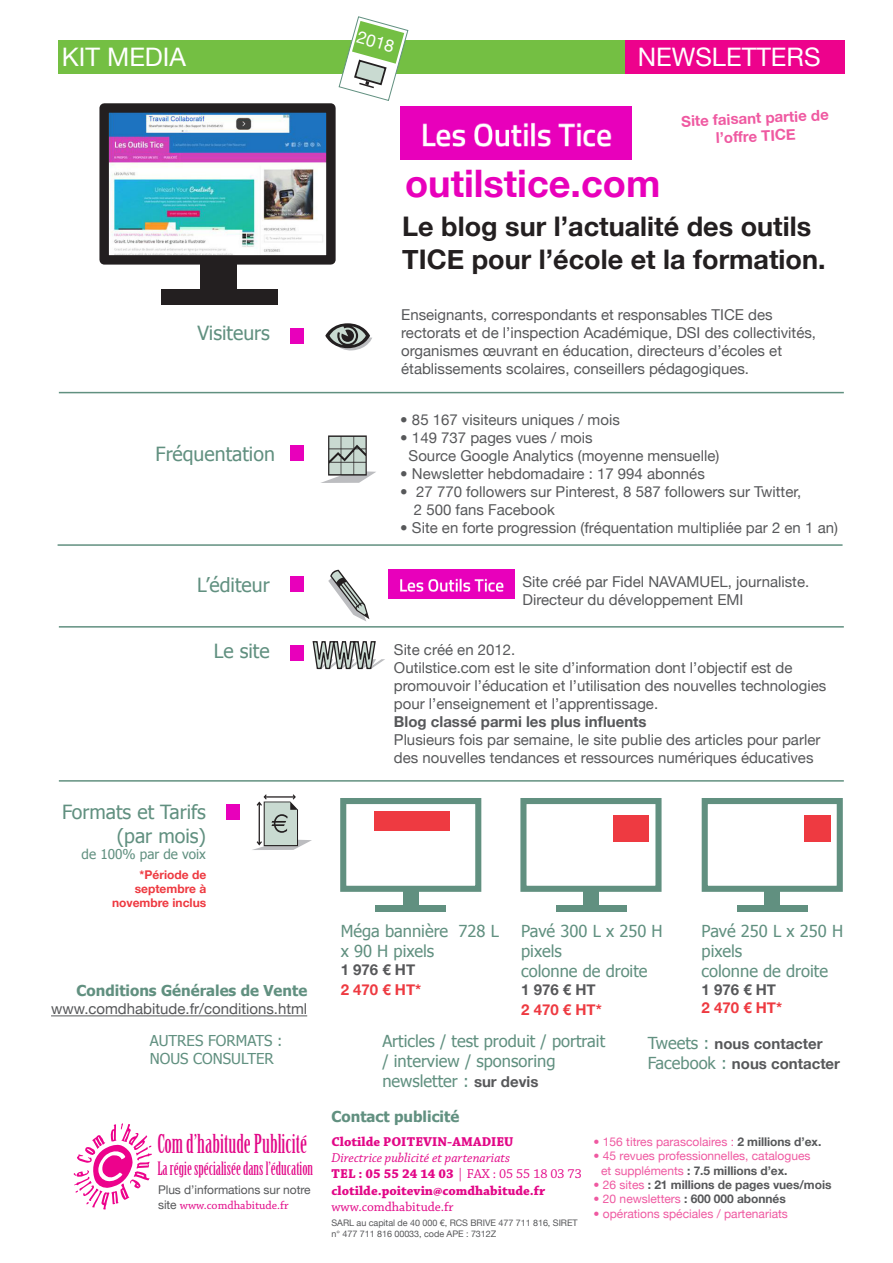
<style>
.page{position:relative;width:893px;height:1263px;background:#fff}
.page>*{position:absolute;margin:0;border:0;box-sizing:border-box;transform-origin:0 0}
.t1{font:700 37.95px "Helvetica Neue";color:#e800bb}
.t2{font:700 27px/32.4px "Helvetica Neue";color:#231f20}
.t3{font:25.5px "Birch Std";color:#e20787}
.t4{font:25.5px "Helvetica Neue";color:#fff}
.t5{font:19.5px/23.4px "Tahoma";color:#619080;text-align:right}
.t6{font:18px "Birch Std";color:#e20787}
.t7{font:17.25px "Helvetica Neue";color:#fff}
.t8{font:16.5px/19.8px "Tahoma";color:#619080}
.t9{font:15px/18px "Helvetica Neue";color:#57585a}
.t10{font:700 15px "Helvetica Neue";color:#57585a}
.t11{font:700 15px "Tahoma";color:#619080}
.t12{font:700 15px/19.8px "Helvetica Neue";color:#ee3a41}
.t13{font:700 15px/18px "Helvetica Neue";color:#ef59a1;text-align:center}
.t14{font:15px/18px "Tahoma";color:#619080}
.t15{font:700 13.5px/16.2px "Chaparral Pro";color:#e20787}
.t16{font:italic 13.5px/16.2px "Chaparral Pro";color:#e20787}
.t17{font:13.5px "Chaparral Pro";color:#e20787}
.t18{font:13.5px "Tahoma";color:#619080}
.t19{font:12px/14.4px "Helvetica Neue";color:#ef59a1}
.t20{font:12px/14.4px "Helvetica Neue";letter-spacing:-.005em;color:#57585a}
.t21{font:700 12px "Helvetica Neue";letter-spacing:-.005em;color:#57585a}
.t22{font:700 12px/14.4px "Helvetica Neue";color:#ee3a41;text-align:right}
.t23{font:9px/10.8px "Helvetica Neue";letter-spacing:-.005em;color:#57585a}
.s1{font-family:"Chaparral Pro";color:#e20787}
.s2{color:#57585a}
.s3{font-family:"Helvetica Neue";font-weight:700;font-size:15px;color:#57585a}
.s4{font-family:"Tahoma";font-weight:400;font-size:16.5px;color:#619080}
.s5{font-weight:700;font-style:normal}
.s6{font-weight:400}
.s7{font-weight:700;color:#57585a}
.s8{font-weight:400;color:#ef59a1}
</style>
<div class="page">
<div style="left:290px;top:576px;width:13px;height:16px;background:#e800bb"></div>
<div style="left:290px;top:446px;width:13px;height:15px;background:#e800bb"></div>
<hr style="left:59px;top:392px;width:785px;height:1px;background:#619080">
<hr style="left:58px;top:544px;width:784px;height:2px;background:#619080">
<hr style="left:59px;top:626px;width:785px;height:2px;background:#619080">
<svg style="left:328px;top:570px;width:41px;height:51px"></svg>
<svg style="left:325px;top:323px;width:47px;height:28px"></svg>
<div style="left:290px;top:328px;width:13px;height:16px;background:#e800bb"></div>
<div style="left:290px;top:645px;width:13px;height:15px;background:#e800bb"></div>
<svg style="left:321px;top:435px;width:55px;height:48px"></svg>
<svg style="left:312px;top:641px;width:73px;height:29px"></svg>
<img style="left:388px;top:569px;width:127px;height:30px">
<img style="left:401px;top:106px;width:231px;height:53px">
<div style="left:227px;top:804px;width:13px;height:16px;background:#e800bb"></div>
<svg style="left:252px;top:794px;width:60px;height:56px"></svg>
<hr style="left:59px;top:780px;width:785px;height:2px;background:#619080">
<img style="left:109px;top:113px;width:217px;height:142px">
<div style="left:99px;top:103px;width:237px;height:162px;border:9px solid #231f20"></div>
<div style="left:200px;top:259px;width:36px;height:36px;background:#231f20"></div>
<div style="left:161px;top:289px;width:116px;height:15px;background:#231f20"></div>
<hr style="left:51px;top:1015px;width:256px;height:1px;background:#57585a">
<div style="left:58px;top:40px;width:784px;height:34px;background:#74bf43"></div>
<div style="left:625px;top:40px;width:220px;height:34px;background:#ed028c"></div>
<div style="left:804px;top:815px;width:26px;height:27px;background:#ee3a41"></div>
<div style="left:702px;top:798px;width:141px;height:94px;border:6px solid #619080"></div>
<div style="left:764px;top:889px;width:16px;height:16px;background:#619080"></div>
<div style="left:737px;top:905px;width:71px;height:7px;background:#619080"></div>
<div style="left:613px;top:815px;width:36px;height:27px;background:#ee3a41"></div>
<div style="left:520px;top:798px;width:141px;height:94px;border:6px solid #619080"></div>
<div style="left:583px;top:889px;width:16px;height:16px;background:#619080"></div>
<div style="left:556px;top:905px;width:70px;height:7px;background:#619080"></div>
<div style="left:373px;top:811px;width:76px;height:19px;background:#ee3a41"></div>
<div style="left:340px;top:798px;width:141px;height:94px;border:6px solid #619080"></div>
<div style="left:403px;top:889px;width:16px;height:16px;background:#619080"></div>
<div style="left:375px;top:905px;width:71px;height:7px;background:#619080"></div>
<svg style="left:338px;top:16px;width:71px;height:85px"></svg>
<svg style="left:73px;top:1123px;width:79px;height:87px"></svg>
<p class="t7" style="left:360px;top:26px;width:40px;rotate:16deg">2018</p>
<p class="t4" style="left:62px;top:42px;width:126px">KIT MEDIA</p>
<p class="t4" style="left:638px;top:42px;width:184px">NEWSLETTERS</p>
<p class="t13" style="left:681px;top:112px;width:149px;rotate:-3deg">Site faisant partie de l’offre TICE</p>
<p class="t5" style="left:197px;top:320px;width:74px">Visiteurs</p>
<p class="t5" style="left:156px;top:441px;width:121px">Fréquentation</p>
<p class="t5" style="left:197px;top:573px;width:74px">L’éditeur</p>
<p class="t5" style="left:214px;top:638px;width:58px">Le site</p>
<p class="t5" style="left:62px;top:800px;width:145px">Formats et Tarifs (par mois)</p>
<p class="t18" style="left:82px;top:845px;width:126px">de 100% par de voix</p>
<p class="t22" style="left:112px;top:867px;width:96px">*Période de septembre à novembre inclus</p>
<p class="t11" style="left:76px;top:980px;width:232px">Conditions Générales de Vente</p>
<p class="t9" style="left:51px;top:1000px;width:258px">www.comdhabitude.fr/conditions.html</p>
<p class="t14" style="left:150px;top:1031px;width:134px">AUTRES FORMATS :<br>NOUS CONSULTER</p>
<p class="t3" style="left:157px;top:1129px;width:151px">Com d’habitude Publicité</p>
<p class="t6" style="left:157px;top:1158px;width:157px">La régie spécialisée dans l’éducation</p>
<p class="t20" style="left:158px;top:1183px;width:154px">Plus d’informations sur notre site <span class="s1">www.comdhabitude.fr</span></p>
<p class="t1" style="left:405px;top:160px;width:257px">outilstice.com</p>
<p class="t2" style="left:402px;top:210px;width:425px">Le blog sur l’actualité des outils<br>TICE pour l’école et la formation.</p>
<p class="t9" style="left:401px;top:305px;width:416px">Enseignants, correspondants et responsables TICE des rectorats et de l’inspection Académique, DSI des collectivités, organismes œuvrant en éducation, directeurs d’écoles et établissements scolaires, conseillers pédagogiques.</p>
<p class="t9" style="left:400px;top:410px;width:221px">• 85 167 visiteurs uniques / mois</p>
<p class="t9" style="left:400px;top:428px;width:194px">• 149 737 pages vues / mois</p>
<p class="t9" style="left:409px;top:446px;width:312px">Source Google Analytics (moyenne mensuelle)</p>
<p class="t9" style="left:400px;top:464px;width:306px">• Newsletter hebdomadaire : 17 994 abonnés</p>
<p class="t9" style="left:414px;top:482px;width:389px;text-indent:-14px">• 27 770 followers sur Pinterest, 8 587 followers sur Twitter,<br>2 500 fans Facebook</p>
<p class="t9" style="left:400px;top:518px;width:439px">• Site en forte progression (fréquentation multipliée par 2 en 1 an)</p>
<p class="t9" style="left:522px;top:572px;width:288px">Site créé par Fidel NAVAMUEL, journaliste.</p>
<p class="t9" style="left:522px;top:590px;width:222px">Directeur du développement EMI</p>
<p class="t9" style="left:394px;top:641px;width:123px">Site créé en 2012.</p>
<p class="t9" style="left:394px;top:659px;width:434px">Outilstice.com est le site d’information dont l’objectif est de promouvoir l’éducation et l’utilisation des nouvelles technologies pour l’enseignement et l’apprentissage.</p>
<p class="t10" style="left:394px;top:713px;width:254px">Blog classé parmi les plus influents</p>
<p class="t9" style="left:394px;top:731px;width:428px">Plusieurs fois par semaine, le site publie des articles pour parler des nouvelles tendances et ressources numériques éducatives</p>
<p class="t8" style="left:341px;top:921px;width:160px">Méga bannière 728 L x 90 H pixels</p>
<p class="t10" style="left:341px;top:960px;width:76px">1 976 € HT</p>
<p class="t12" style="left:341px;top:979px;width:82px">2 470 € HT*</p>
<p class="t8" style="left:521px;top:921px;width:143px">Pavé 300 L x 250 H pixels<br>colonne de droite</p>
<p class="t12" style="left:521px;top:979px;width:82px"><span class="s2">1 976 € HT<br></span>2 470 € HT*</p>
<p class="t8" style="left:702px;top:921px;width:143px">Pavé 250 L x 250 H pixels<br>colonne de droite</p>
<p class="t10" style="left:702px;top:980px;width:76px">1 976 € HT</p>
<p class="t12" style="left:702px;top:997px;width:82px">2 470 € HT*</p>
<p class="t8" style="left:382px;top:1030px;width:224px">Articles / test produit / portrait / interview / sponsoring newsletter : <span class="s3">sur devis</span></p>
<p class="t10" style="left:648px;top:1034px;width:176px"><span class="s4">Tweets :</span> nous contacter</p>
<p class="t10" style="left:648px;top:1054px;width:194px"><span class="s4">Facebook :</span> nous contacter</p>
<p class="t11" style="left:331px;top:1106px;width:129px">Contact publicité</p>
<p class="t16" style="left:331px;top:1134px;width:183px"><span class="s5">Clotilde POITEVIN-AMADIEU<br></span>Directrice publicité et partenariats</p>
<p class="t15" style="left:331px;top:1166px;width:252px">TEL : 05 55 24 14 03 <span class="s6">| FAX : 05 55 18 03 73 </span>clotilde.poitevin@comdhabitude.fr</p>
<p class="t17" style="left:331px;top:1199px;width:124px">www.comdhabitude.fr</p>
<p class="t23" style="left:331px;top:1217px;width:248px">SARL au capital de 40 000 €, RCS BRIVE 477 711 816, SIRET n° 477 711 816 00033, code APE : 7312Z</p>
<p class="t19" style="left:594px;top:1134px;width:229px">• 156 titres parascolaires : <span class="s7">2 millions d’ex.</span></p>
<p class="t19" style="left:601px;top:1148px;width:211px;text-indent:-7px">• 45 revues professionnelles, catalogues et suppléments <span class="s7">: 7.5 millions d’ex.</span></p>
<p class="t21" style="left:594px;top:1177px;width:239px"><span class="s8">• 26 sites</span> : 21 millions de pages vues/mois</p>
<p class="t19" style="left:594px;top:1192px;width:194px">• 20 newsletters <span class="s7">: 600 000 abonnés</span></p>
<p class="t19" style="left:594px;top:1206px;width:196px">• opérations spéciales / partenariats</p>
</div>
